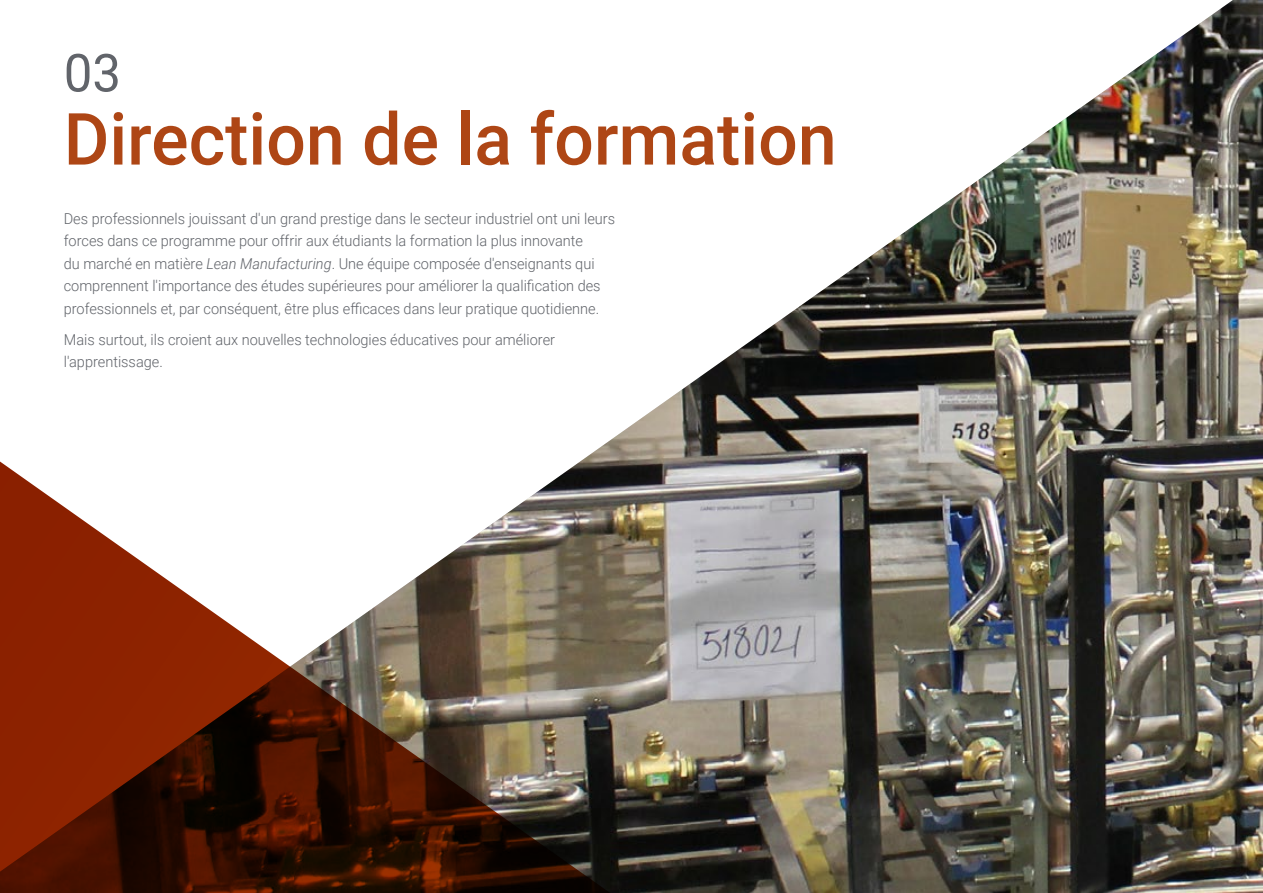
<style>
.page{position:relative;width:1263px;height:893px;background:#fff}
.page>*{position:absolute;margin:0;border:0;box-sizing:border-box;transform-origin:0 0}
.t1{font:500 72px "Roboto";color:#ae4615}
.t2{font:52.5px "Roboto";color:#61646a}
.t3{font:300 15px/22.5px "Roboto";color:#61646a}
.s1{font-style:italic}
</style>
<div class="page">
<img style="left:602px;top:0;width:661px;height:893px">
<svg style="left:0;top:446px;width:640px;height:447px"></svg>
<h2 class="t2" style="left:64px;top:36px;width:59px">03</h2>
<h1 class="t1" style="left:64px;top:89px;width:774px">Direction de la formation</h1>
<p class="t3" style="left:64px;top:207px;width:553px">Des professionnels jouissant d'un grand prestige dans le secteur industriel ont uni leurs forces dans ce programme pour offrir aux étudiants la formation la plus innovante<br>du marché en matière <span class="s1">Lean Manufacturing</span>. Une équipe composée d'enseignants qui comprennent l'importance des études supérieures pour améliorer la qualification des professionnels et, par conséquent, être plus efficaces dans leur pratique quotidienne.</p>
<p class="t3" style="left:64px;top:328px;width:493px">Mais surtout, ils croient aux nouvelles technologies éducatives pour améliorer l'apprentissage.</p>
</div>
